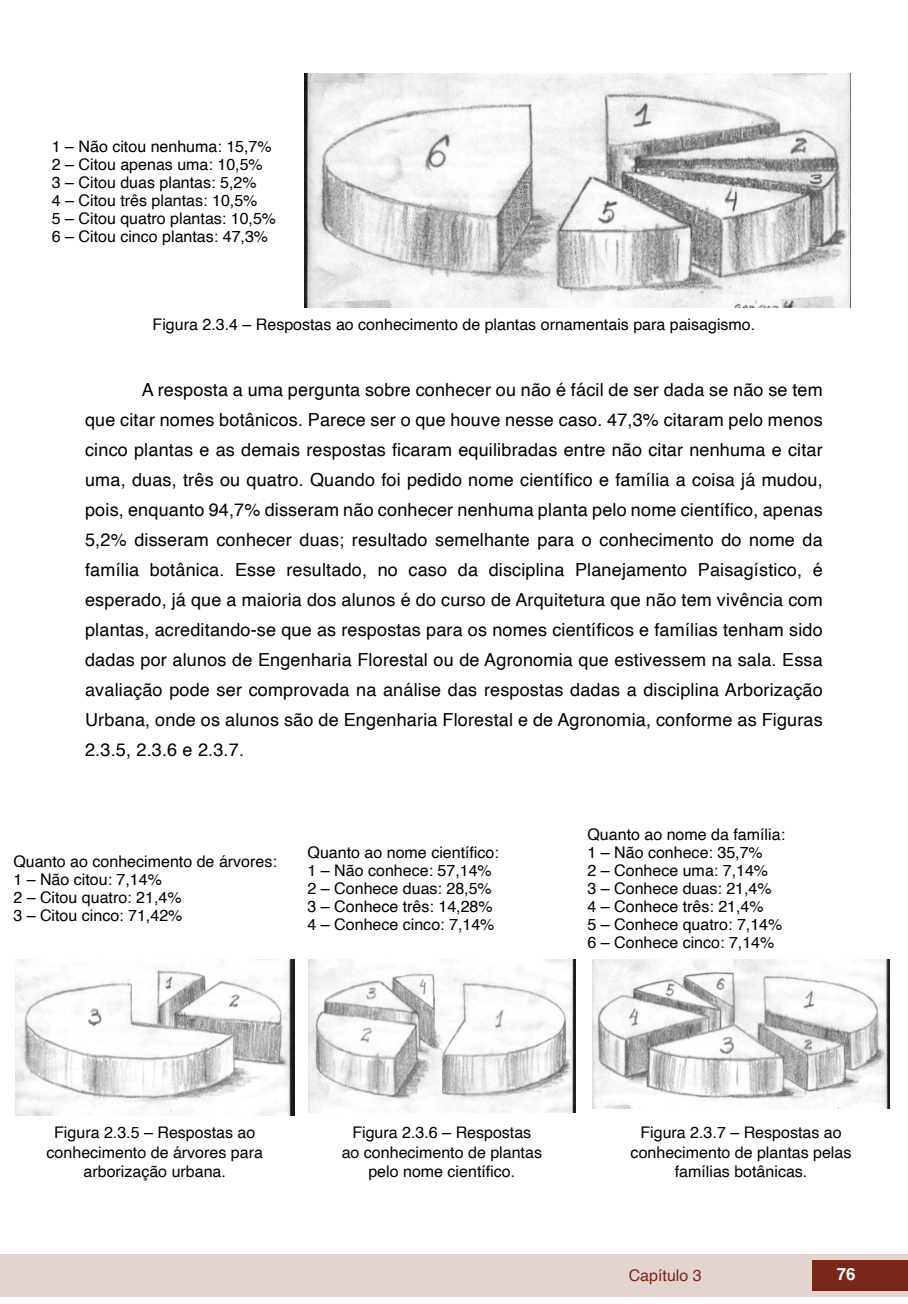
<style>
.page{position:relative;width:908px;height:1304px;background:#fff}
.page>*{position:absolute;margin:0;border:0;box-sizing:border-box;transform-origin:0 0}
.txt{font:18px/30px "Helvetica";letter-spacing:.01em;color:#000;text-align:justify}
.t1{font:700 16.8px "Helvetica";color:#fff}
.tab_txt{font:16px "Helvetica";color:#000}
.imagens_graf_tab{font:16px/19.2px "Helvetica";color:#000;text-align:center}
.t2{font:16px "Helvetica";color:#7a2616}
</style>
<div class="page">
<div style="left:0;top:1254px;width:906px;height:43px;background:#e4d4d0"></div>
<div style="left:812px;top:1261px;width:95px;height:30px;background:#7a2616"></div>
<img style="left:304px;top:74px;width:546px;height:234px">
<img style="left:15px;top:959px;width:279px;height:156px">
<img style="left:308px;top:959px;width:266px;height:153px">
<img style="left:592px;top:959px;width:297px;height:149px">
<p class="tab_txt" style="left:52px;top:134px;width:221px">1 – Não citou nenhuma: 15,7%</p>
<p class="tab_txt" style="left:52px;top:152px;width:212px">2 – Citou apenas uma: 10,5%</p>
<p class="tab_txt" style="left:52px;top:170px;width:206px">3 – Citou duas plantas: 5,2%</p>
<p class="tab_txt" style="left:52px;top:188px;width:207px">4 – Citou três plantas: 10,5%</p>
<p class="tab_txt" style="left:52px;top:206px;width:226px">5 – Citou quatro plantas: 10,5%</p>
<p class="tab_txt" style="left:52px;top:224px;width:218px">6 – Citou cinco plantas: 47,3%</p>
<p class="imagens_graf_tab" style="left:152px;top:315px;width:604px">Figura 2.3.4 – Respostas ao conhecimento de plantas ornamentais para paisagismo.</p>
<p class="txt" style="left:85px;top:375px;width:738px;text-indent:57px">A resposta a uma pergunta sobre conhecer ou não é fácil de ser dada se não se tem que citar nomes botânicos. Parece ser o que houve nesse caso. 47,3% citaram pelo menos cinco plantas e as demais respostas ficaram equilibradas entre não citar nenhuma e citar uma, duas, três ou quatro. Quando foi pedido nome científico e família a coisa já mudou, pois, enquanto 94,7% disseram não conhecer nenhuma planta pelo nome científico, apenas 5,2% disseram conhecer duas; resultado semelhante para o conhecimento do nome da família botânica. Esse resultado, no caso da disciplina Planejamento Paisagístico, é esperado, já que a maioria dos alunos é do curso de Arquitetura que não tem vivência com plantas, acreditando-se que as respostas para os nomes científicos e famílias tenham sido dadas por alunos de Engenharia Florestal ou de Agronomia que estivessem na sala. Essa avaliação pode ser comprovada na análise das respostas dadas a disciplina Arborização Urbana, onde os alunos são de Engenharia Florestal e de Agronomia, conforme as Figuras 2.3.5, 2.3.6 e 2.3.7.</p>
<p class="tab_txt" style="left:13px;top:849px;width:265px">Quanto ao conhecimento de árvores:</p>
<p class="tab_txt" style="left:13px;top:867px;width:150px">1 – Não citou: 7,14%</p>
<p class="tab_txt" style="left:13px;top:885px;width:170px">2 – Citou quatro: 21,4%</p>
<p class="tab_txt" style="left:13px;top:903px;width:170px">3 – Citou cinco: 71,42%</p>
<p class="tab_txt" style="left:307px;top:840px;width:193px">Quanto ao nome científico:</p>
<p class="tab_txt" style="left:307px;top:858px;width:186px">1 – Não conhece: 57,14%</p>
<p class="tab_txt" style="left:307px;top:876px;width:186px">2 – Conhece duas: 28,5%</p>
<p class="tab_txt" style="left:307px;top:894px;width:186px">3 – Conhece três: 14,28%</p>
<p class="tab_txt" style="left:307px;top:912px;width:188px">4 – Conhece cinco: 7,14%</p>
<p class="tab_txt" style="left:587px;top:822px;width:199px">Quanto ao nome da família:</p>
<p class="tab_txt" style="left:587px;top:840px;width:177px">1 – Não conhece: 35,7%</p>
<p class="tab_txt" style="left:587px;top:858px;width:182px">2 – Conhece uma: 7,14%</p>
<p class="tab_txt" style="left:587px;top:876px;width:186px">3 – Conhece duas: 21,4%</p>
<p class="tab_txt" style="left:587px;top:894px;width:178px">4 – Conhece três: 21,4%</p>
<p class="tab_txt" style="left:587px;top:912px;width:196px">5 – Conhece quatro: 7,14%</p>
<p class="tab_txt" style="left:587px;top:930px;width:188px">6 – Conhece cinco: 7,14%</p>
<p class="imagens_graf_tab" style="left:47px;top:1124px;width:218px">Figura 2.3.5 – Respostas ao conhecimento de árvores para arborização urbana.</p>
<p class="imagens_graf_tab" style="left:341px;top:1124px;width:202px">Figura 2.3.6 – Respostas ao conhecimento de plantas pelo nome científico.</p>
<p class="imagens_graf_tab" style="left:630px;top:1124px;width:222px">Figura 2.3.7 – Respostas ao conhecimento de plantas pelas famílias botânicas.</p>
<p class="t2" style="left:628px;top:1263px;width:74px">Capítulo 3</p>
<p class="t1" style="left:836px;top:1264px;width:20px">76</p>
</div>
